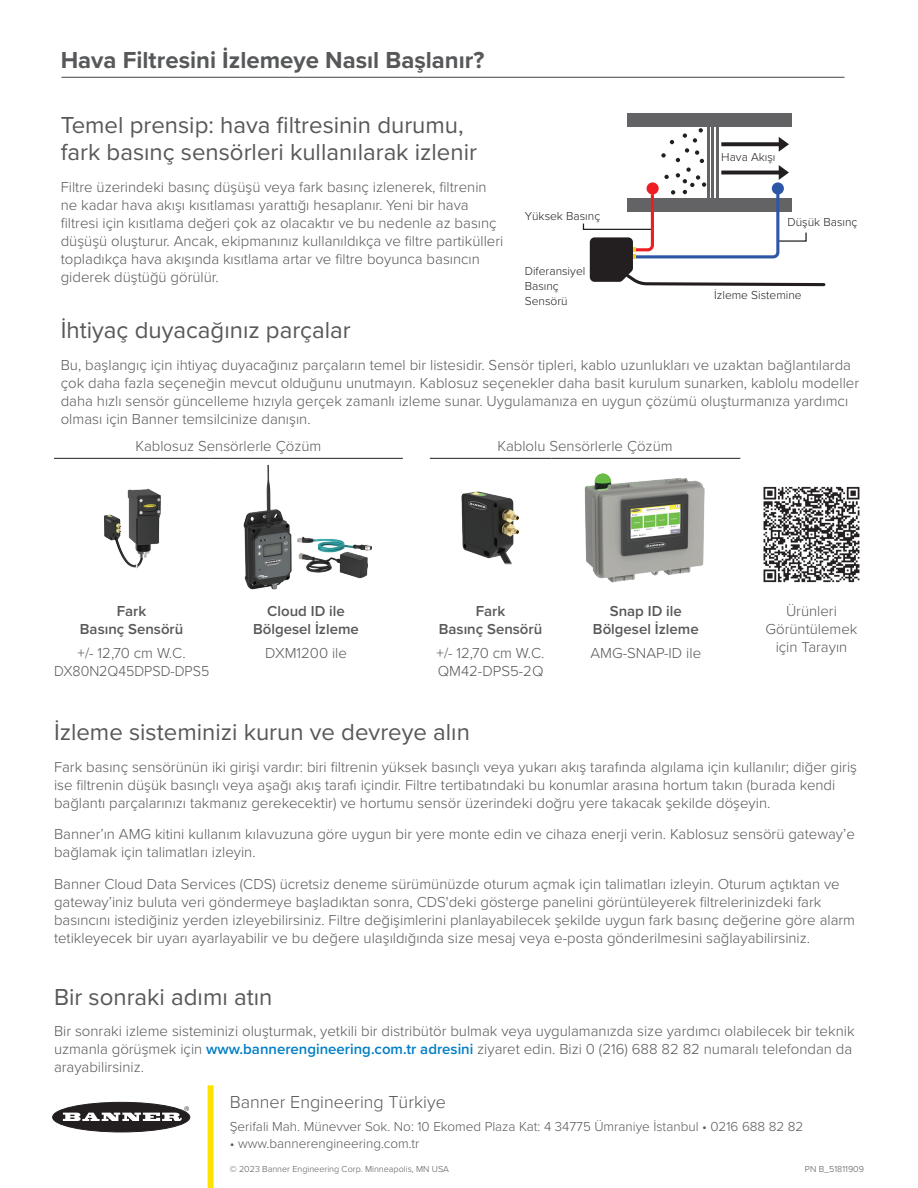
<style>
.page{position:relative;width:918px;height:1188px;background:#fff}
.page>*{position:absolute;margin:0;border:0;box-sizing:border-box;transform-origin:0 0}
.t1{font:24px/27px "Proxima Nova";color:#57585a}
.t2{font:700 24px "Proxima Nova";color:#57585a}
.t3{font:300 18px "Proxima Nova";color:#57585a}
.t4{font:300 15px/18px "Proxima Nova";color:#57585a}
.t5{font:600 15px/18px "Proxima Nova";color:#57585a;text-align:center}
.t6{font:300 13.5px "Proxima Nova";color:#57585a}
.t7{font:300 12px/15px "Proxima Nova";color:#231f20}
.t8{font:300 9px "Proxima Nova";color:#57585a}
.s1{font-weight:600;color:#007ec5}
</style>
<div class="page">
<div style="left:53px;top:1102px;width:137px;height:30px;background:#231f20;border-radius:50%"></div>
<div style="left:52px;top:1102px;width:138px;height:30px;border:1px solid #231f20;border-radius:50%"></div>
<svg style="left:63px;top:1106px;width:126px;height:15px"></svg>
<div style="left:208px;top:1085px;width:6px;height:103px;background:#ffe201"></div>
<hr style="left:62px;top:77px;width:782px;height:1px;background:#57585a">
<div style="left:627px;top:113px;width:165px;height:13px;background:#636366"></div>
<hr style="left:707px;top:126px;width:3px;height:72px;background:#636366">
<hr style="left:711px;top:126px;width:3px;height:72px;background:#636366">
<hr style="left:716px;top:126px;width:3px;height:72px;background:#636366">
<svg style="left:582px;top:128px;width:244px;height:159px"></svg>
<hr style="left:54px;top:458px;width:155px;height:1px;background:#231f20">
<hr style="left:209px;top:458px;width:194px;height:1px;background:#231f20">
<hr style="left:430px;top:458px;width:121px;height:1px;background:#231f20">
<hr style="left:551px;top:458px;width:189px;height:1px;background:#231f20">
<img style="left:104px;top:488px;width:57px;height:81px">
<img style="left:243px;top:464px;width:49px;height:126px">
<img style="left:297px;top:536px;width:75px;height:43px">
<img style="left:461px;top:491px;width:59px;height:74px">
<img style="left:584px;top:473px;width:121px;height:110px">
<img style="left:763px;top:486px;width:97px;height:97px">
<h1 class="t2" style="left:61px;top:43px;width:425px">Hava Filtresini İzlemeye Nasıl Başlanır?</h1>
<h1 class="t1" style="left:61px;top:111px;width:418px">Temel prensip: hava filtresinin durumu, fark basınç sensörleri kullanılarak izlenir</h1>
<p class="t4" style="left:61px;top:177px;width:444px">Filtre üzerindeki basınç düşüşü veya fark basınç izlenerek, filtrenin ne kadar hava akışı kısıtlaması yarattığı hesaplanır. Yeni bir hava filtresi için kısıtlama değeri çok az olacaktır ve bu nedenle az basınç düşüşü oluşturur. Ancak, ekipmanınız kullanıldıkça ve filtre partikülleri topladıkça hava akışında kısıtlama artar ve filtre boyunca basıncın giderek düştüğü görülür.</p>
<h1 class="t1" style="left:61px;top:316px;width:292px">İhtiyaç duyacağınız parçalar</h1>
<p class="t4" style="left:61px;top:355px;width:800px">Bu, başlangıç için ihtiyaç duyacağınız parçaların temel bir listesidir. Sensör tipleri, kablo uzunlukları ve uzaktan bağlantılarda çok daha fazla seçeneğin mevcut olduğunu unutmayın. Kablosuz seçenekler daha basit kurulum sunarken, kablolu modeller daha hızlı sensör güncelleme hızıyla gerçek zamanlı izleme sunar. Uygulamanıza en uygun çözümü oluşturmanıza yardımcı olması için Banner temsilcinize danışın.</p>
<p class="t7" style="left:721px;top:148px;width:56px">Hava Akışı</p>
<p class="t7" style="left:525px;top:208px;width:77px">Yüksek Basınç</p>
<p class="t7" style="left:787px;top:214px;width:72px">Düşük Basınç</p>
<p class="t7" style="left:525px;top:263px;width:62px">Diferansiyel<br>Basınç<br>Sensörü</p>
<p class="t7" style="left:714px;top:287px;width:89px">İzleme Sistemine</p>
<p class="t4" style="left:136px;top:436px;width:187px">Kablosuz Sensörlerle Çözüm</p>
<p class="t4" style="left:498px;top:436px;width:177px">Kablolu Sensörlerle Çözüm</p>
<p class="t5" style="left:80px;top:601px;width:105px">Fark<br>Basınç Sensörü</p>
<p class="t5" style="left:253px;top:601px;width:107px">Cloud ID ile<br>Bölgesel İzleme</p>
<p class="t5" style="left:439px;top:601px;width:105px">Fark<br>Basınç Sensörü</p>
<p class="t5" style="left:593px;top:601px;width:107px">Snap ID ile<br>Bölgesel İzleme</p>
<p class="t4" style="left:54px;top:643px;width:157px;text-align:center">+/- 12,70 cm W.C.<br>DX80N2Q45DPSD-DPS5</p>
<p class="t4" style="left:265px;top:643px;width:83px">DXM1200 ile</p>
<p class="t4" style="left:437px;top:643px;width:110px">+/- 12,70 cm W.C.<br>QM42-DPS5-2Q</p>
<p class="t4" style="left:591px;top:643px;width:112px">AMG-SNAP-ID ile</p>
<p class="t4" style="left:765px;top:601px;width:94px;text-align:center">Ürünleri<br>Görüntülemek için Tarayın</p>
<h1 class="t1" style="left:54px;top:718px;width:417px">İzleme sisteminizi kurun ve devreye alın</h1>
<p class="t4" style="left:54px;top:757px;width:805px">Fark basınç sensörünün iki girişi vardır: biri filtrenin yüksek basınçlı veya yukarı akış tarafında algılama için kullanılır; diğer giriş ise filtrenin düşük basınçlı veya aşağı akış tarafı içindir. Filtre tertibatındaki bu konumlar arasına hortum takın (burada kendi bağlantı parçalarınızı takmanız gerekecektir) ve hortumu sensör üzerindeki doğru yere takacak şekilde döşeyin.</p>
<p class="t4" style="left:54px;top:824px;width:802px">Banner’ın AMG kitini kullanım kılavuzuna göre uygun bir yere monte edin ve cihaza enerji verin. Kablosuz sensörü gateway’e bağlamak için talimatları izleyin.</p>
<p class="t4" style="left:54px;top:874px;width:803px">Banner Cloud Data Services (CDS) ücretsiz deneme sürümünüzde oturum açmak için talimatları izleyin. Oturum açtıktan ve gateway’iniz buluta veri göndermeye başladıktan sonra, CDS'deki gösterge panelini görüntüleyerek filtrelerinizdeki fark basıncını istediğiniz yerden izleyebilirsiniz. Filtre değişimlerini planlayabilecek şekilde uygun fark basınç değerine göre alarm tetikleyecek bir uyarı ayarlayabilir ve bu değere ulaşıldığında size mesaj veya e-posta gönderilmesini sağlayabilirsiniz.</p>
<h1 class="t1" style="left:54px;top:982px;width:220px">Bir sonraki adımı atın</h1>
<p class="t4" style="left:54px;top:1022px;width:802px">Bir sonraki izleme sisteminizi oluşturmak, yetkili bir distribütör bulmak veya uygulamanızda size yardımcı olabilecek bir teknik uzmanla görüşmek için <span class="s1">www.bannerengineering.com.tr adresini</span> ziyaret edin. Bizi 0 (216) 688 82 82 numaralı telefondan da arayabilirsiniz.</p>
<p class="t3" style="left:230px;top:1089px;width:218px">Banner Engineering Türkiye</p>
<p class="t6" style="left:230px;top:1117px;width:575px">Şerifali Mah. Münevver Sok. No: 10 Ekomed Plaza Kat: 4 34775 Ümraniye İstanbul • 0216 688 82 82</p>
<p class="t6" style="left:230px;top:1133px;width:191px">• www.bannerengineering.com.tr</p>
<p class="t8" style="left:230px;top:1162px;width:221px">© 2023 Banner Engineering Corp. Minneapolis, MN USA</p>
<p class="t8" style="left:805px;top:1162px;width:61px">PN B_51811909</p>
</div>
